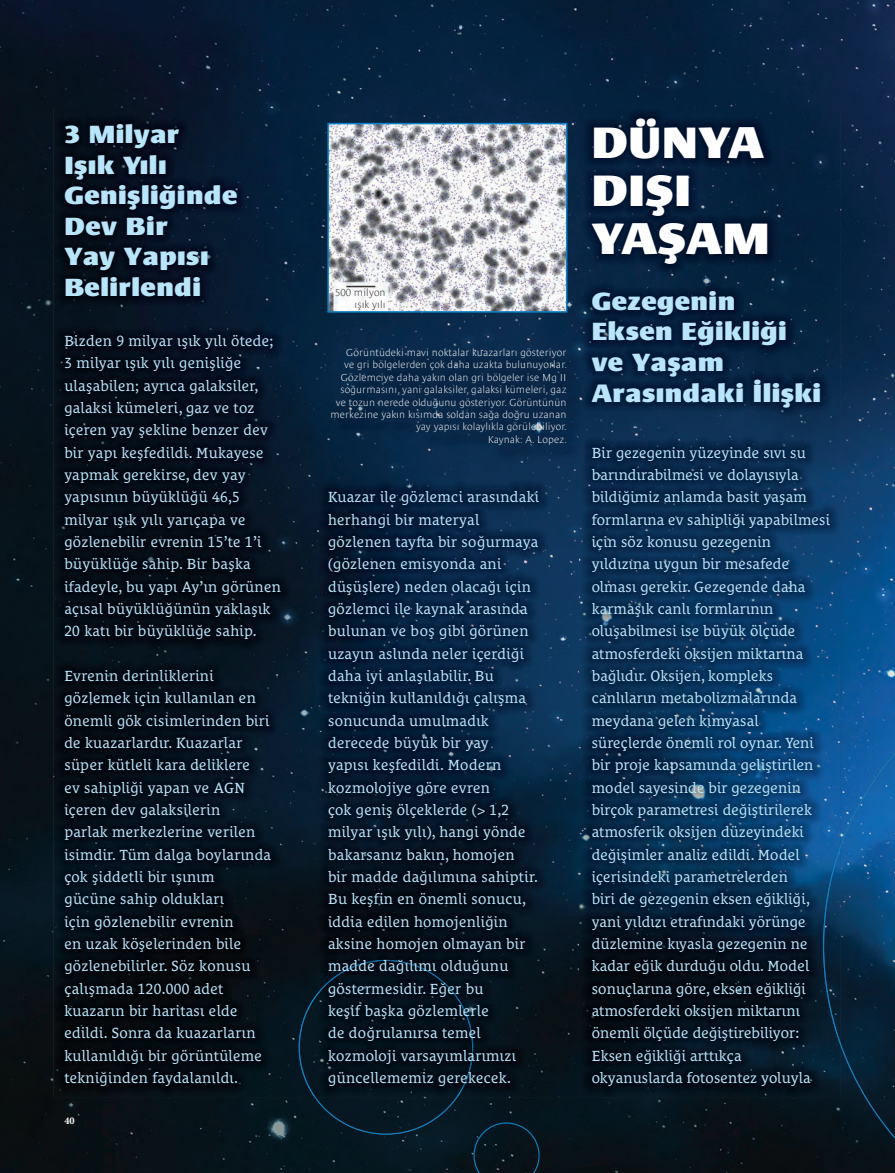
<style>
.page{position:relative;width:895px;height:1173px;background:#fff}
.page>*{position:absolute;margin:0;border:0;box-sizing:border-box;transform-origin:0 0}
.t1{font:900 45px/48px "Le Monde Sans Pro";letter-spacing:.02em;color:#fff}
.t2{font:900 25.5px/30.6px "Le Monde Sans Pro";letter-spacing:.02em;color:#b9e5fa}
.t3{font:15px/22.4px "Le Monde Courrier Pro";letter-spacing:.02em;color:#b9e5fa}
.t4{font:300 expanded 10.35px/12.5px "Le Monde Sans Pro";letter-spacing:.01em;color:#fff;text-align:right}
.t5{font:300 expanded 10.35px/12.5px "Le Monde Sans Pro";letter-spacing:.01em;color:#231f20;text-align:right}
.t6{font:700 10.35px "Minion Pro";color:#fff}
</style>
<div class="page">
<img style="left:0;top:0;width:894px;height:1173px">
<svg style="left:822px;top:649px;width:72px;height:524px;background:#0b3d66"></svg>
<svg style="left:298px;top:1097px;width:241px;height:76px;background:#061923"></svg>
<img style="left:106px;top:108px;width:733px;height:260px">
<img style="left:54px;top:108px;width:52px;height:989px">
<img style="left:578px;top:368px;width:261px;height:729px">
<img style="left:105px;top:368px;width:262px;height:729px">
<img style="left:367px;top:462px;width:211px;height:635px">
<img style="left:822px;top:846px;width:17px;height:198px">
<img style="left:298px;top:959px;width:175px;height:138px">
<img style="left:330px;top:126px;width:234px;height:184px">
<div style="left:327px;top:123px;width:240px;height:190px;border:2px solid #0c81c5"></div>
<img style="left:334px;top:351px;width:249px;height:111px">
<h2 class="t2" style="left:64px;top:121px;width:174px">3 Milyar<br>Işık Yılı<br>Genişliğinde<br>Dev Bir<br>Yay Yapısı<br>Belirlendi</h2>
<p class="t3" style="left:64px;top:331px;width:218px">Bizden 9 milyar ışık yılı ötede;<br>3 milyar ışık yılı genişliğe ulaşabilen; ayrıca galaksiler, galaksi kümeleri, gaz ve toz içeren yay şekline benzer dev bir yapı keşfedildi. Mukayese yapmak gerekirse, dev yay yapısının büyüklüğü 46,5 milyar ışık yılı yarıçapa ve gözlenebilir evrenin 15’te 1’i büyüklüğe sahip. Bir başka ifadeyle, bu yapı Ay’ın görünen açısal büyüklüğünün yaklaşık<br>20 katı bir büyüklüğe sahip.</p>
<p class="t3" style="left:64px;top:665px;width:208px">Evrenin derinliklerini gözlemek için kullanılan en önemli gök cisimlerinden biri de kuazarlardır. Kuazarlar süper kütleli kara deliklere<br>ev sahipliği yapan ve AGN içeren dev galaksilerin<br>parlak merkezlerine verilen isimdir. Tüm dalga boylarında çok şiddetli bir ışınım<br>gücüne sahip oldukları<br>için gözlenebilir evrenin<br>en uzak köşelerinden bile gözlenebilirler. Söz konusu çalışmada 120.000 adet kuazarın bir haritası elde edildi. Sonra da kuazarların kullanıldığı bir görüntüleme tekniğinden faydalanıldı.</p>
<p class="t6" style="left:64px;top:1114px;width:12px">40</p>
<p class="t5" style="left:335px;top:287px;width:52px">500 milyon ışık yılı</p>
<p class="t4" style="left:330px;top:347px;width:238px">Görüntüdeki mavi noktalar kuazarları gösteriyor<br>ve gri bölgelerden çok daha uzakta bulunuyorlar.<br>Gözlemciye daha yakın olan gri bölgeler ise Mg II soğurmasını, yani galaksiler, galaksi kümeleri, gaz ve tozun nerede olduğunu gösteriyor. Görüntünün merkezine yakın kısımda soldan sağa doğru uzanan yay yapısı kolaylıkla görülebiliyor.<br>Kaynak: A. Lopez.</p>
<p class="t3" style="left:328px;top:487px;width:212px">Kuazar ile gözlemci arasındaki herhangi bir materyal gözlenen tayfta bir soğurmaya (gözlenen emisyonda ani düşüşlere) neden olacağı için gözlemci ile kaynak arasında bulunan ve boş gibi görünen uzayın aslında neler içerdiği daha iyi anlaşılabilir. Bu tekniğin kullanıldığı çalışma sonucunda umulmadık derecede büyük bir yay<br>yapısı keşfedildi. Modern kozmolojiye göre evren<br>çok geniş ölçeklerde (&gt; 1,2 milyar ışık yılı), hangi yönde bakarsanız bakın, homojen<br>bir madde dağılımına sahiptir.<br>Bu keşfin en önemli sonucu, iddia edilen homojenliğin aksine homojen olmayan bir madde dağılımı olduğunu göstermesidir. Eğer bu<br>keşif başka gözlemlerle<br>de doğrulanırsa temel kozmoloji varsayımlarımızı güncellememiz gerekecek.</p>
<h1 class="t1" style="left:591px;top:122px;width:179px">DÜNYA<br>DIŞI<br>YAŞAM</h1>
<h2 class="t2" style="left:591px;top:287px;width:231px">Gezegenin<br>Eksen Eğikliği ve Yaşam<br>Arasındaki İlişki</h2>
<p class="t3" style="left:591px;top:442px;width:239px">Bir gezegenin yüzeyinde sıvı su barındırabilmesi ve dolayısıyla bildiğimiz anlamda basit yaşam formlarına ev sahipliği yapabilmesi için söz konusu gezegenin yıldızına uygun bir mesafede olması gerekir. Gezegende daha karmaşık canlı formlarının oluşabilmesi ise büyük ölçüde atmosferdeki oksijen miktarına bağlıdır. Oksijen, kompleks canlıların metabolizmalarında meydana gelen kimyasal süreçlerde önemli rol oynar. Yeni bir proje kapsamında geliştirilen model sayesinde bir gezegenin birçok parametresi değiştirilerek atmosferik oksijen düzeyindeki değişimler analiz edildi. Model içerisindeki parametrelerden<br>biri de gezegenin eksen eğikliği, yani yıldızı etrafındaki yörünge düzlemine kıyasla gezegenin ne kadar eğik durduğu oldu. Model sonuçlarına göre, eksen eğikliği atmosferdeki oksijen miktarını önemli ölçüde değiştirebiliyor:<br>Eksen eğikliği arttıkça okyanuslarda fotosentez yoluyla</p>
</div>
